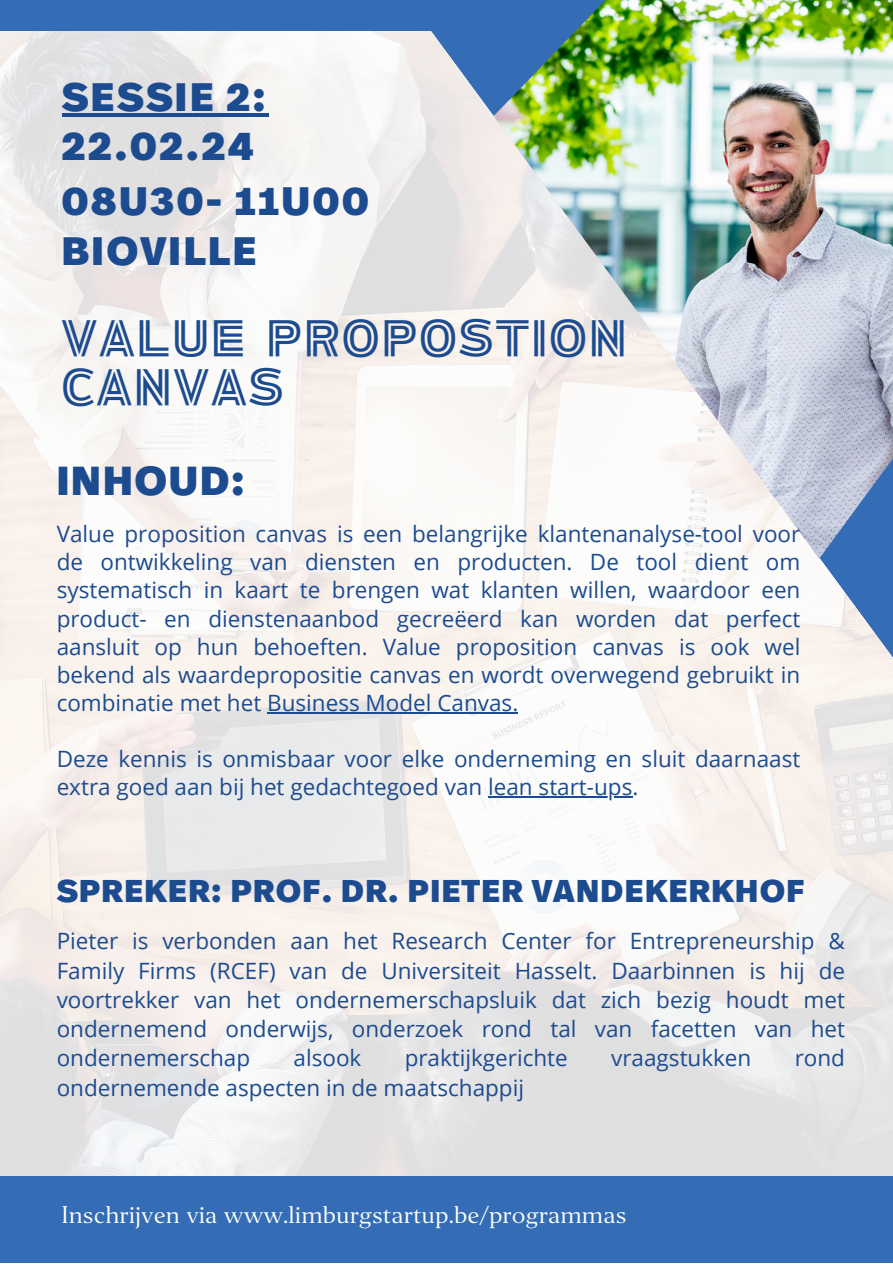
<style>
.page{position:relative;width:893px;height:1264px;background:#fff}
.page>*{position:absolute;margin:0;border:0;box-sizing:border-box;transform-origin:0 0}
.t1{font:44.85px/48.3px "Ambiguity Normate Inline";letter-spacing:.055em;color:#1c4b8f}
.t2{font:900 40.5px "Real Head Pro";letter-spacing:.05em;color:#1c4b8f}
.t3{font:900 39.6px "Real Head Pro";letter-spacing:.07em;color:#1c4b8f}
.t4{font:900 31.5px "Real Head Pro";letter-spacing:.05em;color:#1c4b8f}
.t5{font:22.5px/28px "Open Sans";color:#1c4b8f;text-align:justify}
.t6{font:22.5px "Editor";color:#fff}
</style>
<div class="page">
<img style="left:0;top:30px;width:892px;height:1146px">
<div style="left:0;top:1176px;width:892px;height:86px;background:#346db6"></div>
<div style="left:0;top:0;width:892px;height:30px;background:#346db6"></div>
<svg style="left:392px;top:30px;width:500px;height:690px"></svg>
<img style="left:493px;top:0;width:399px;height:558px">
<hr style="left:267px;top:712px;width:245px;height:1px;background:#1c4b8f">
<hr style="left:488px;top:796px;width:144px;height:1px;background:#1c4b8f">
<hr style="left:62px;top:113px;width:206px;height:3px;background:#1c4b8f">
<p class="t3" style="left:62px;top:79px;width:205px">SESSIE 2:</p>
<p class="t3" style="left:62px;top:128px;width:193px">22.02.24</p>
<p class="t3" style="left:62px;top:183px;width:308px">08U30- 11U00</p>
<p class="t3" style="left:62px;top:233px;width:196px">BIOVILLE</p>
<p class="t1" style="left:62px;top:314px;width:565px">VALUE PROPOSTION<br>CANVAS</p>
<p class="t2" style="left:57px;top:462px;width:189px">INHOUD:</p>
<p class="t5" style="left:57px;top:519px;width:745px">Value proposition canvas is een belangrijke klantenanalyse-tool voor de ontwikkeling van diensten en producten. De tool dient om systematisch in kaart te brengen wat klanten willen, waardoor een product- en dienstenaanbod gecreëerd kan worden dat perfect aansluit op hun behoeften. Value proposition canvas is ook wel bekend als waardepropositie canvas en wordt overwegend gebruikt in combinatie met het Business Model Canvas.</p>
<p class="t5" style="left:57px;top:744px;width:745px">Deze kennis is onmisbaar voor elke onderneming en sluit daarnaast extra goed aan bij het gedachtegoed van lean start-ups.</p>
<p class="t4" style="left:57px;top:876px;width:748px">SPREKER: PROF. DR. PIETER VANDEKERKHOF</p>
<p class="t5" style="left:57px;top:926px;width:789px;line-height:29.2px">Pieter is verbonden aan het Research Center for Entrepreneurship &amp; Family Firms (RCEF) van de Universiteit Hasselt. Daarbinnen is hij de voortrekker van het ondernemerschapsluik dat zich bezig houdt met ondernemend onderwijs, onderzoek rond tal van facetten van het ondernemerschap</p>
<p class="t5" style="left:293px;top:1043px;width:69px">alsook</p>
<p class="t5" style="left:404px;top:1043px;width:165px">praktijkgerichte</p>
<p class="t5" style="left:611px;top:1043px;width:142px">vraagstukken</p>
<p class="t5" style="left:794px;top:1043px;width:52px">rond</p>
<p class="t5" style="left:57px;top:1072px;width:469px">ondernemende aspecten in de maatschappij</p>
<p class="t6" style="left:62px;top:1200px;width:566px">Inschrijven via www.limburgstartup.be/programmas</p>
</div>
